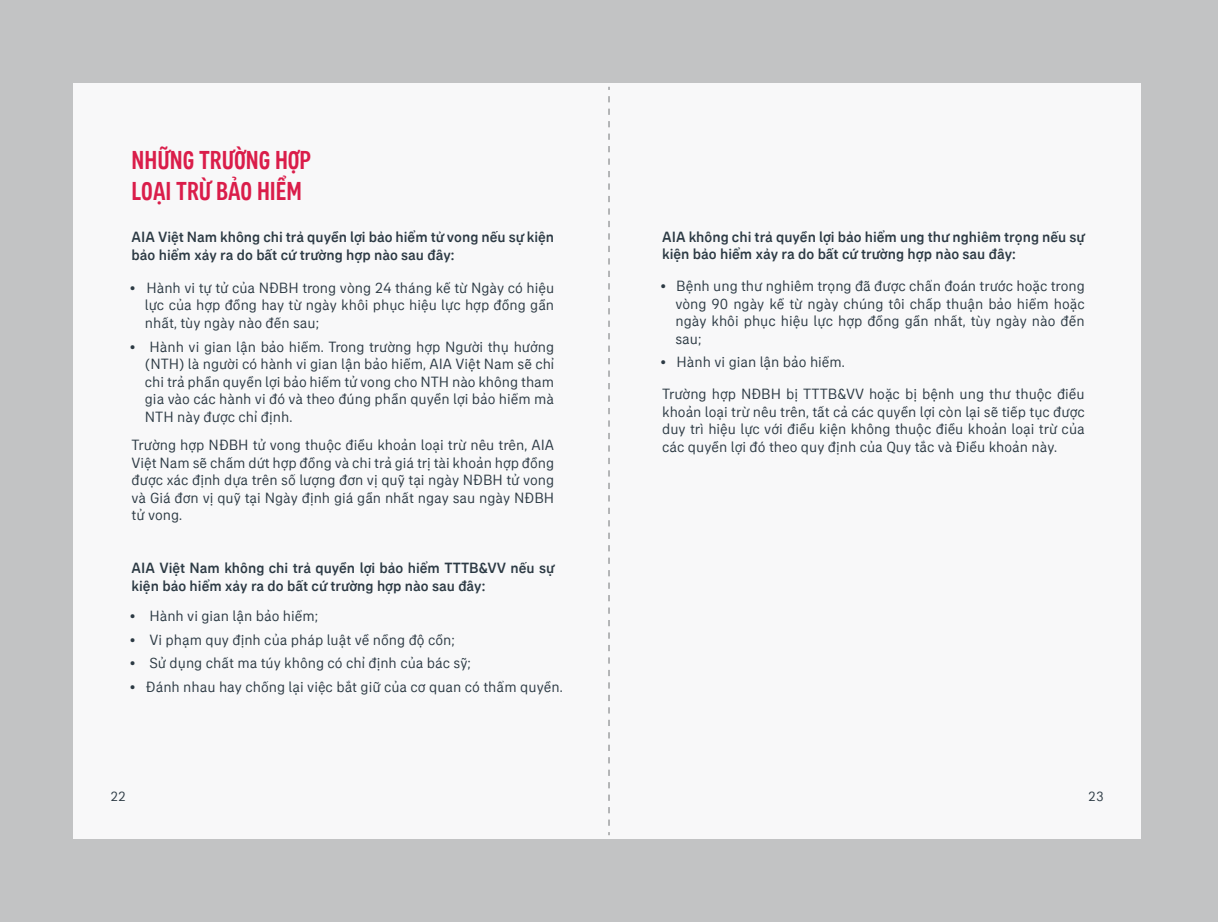
<style>
.page{position:relative;width:1218px;height:922px;background:#fff}
.page>*{position:absolute;margin:0;border:0;box-sizing:border-box;transform-origin:0 0}
.t1{font:500 condensed 26.25px/31.2px "AIA Everest";color:#da1d4a}
.t2{font:15px/17.5px "AIA Everest";color:#2c3a44;text-align:justify}
.t3{font:500 15px/17.5px "AIA Everest";color:#2c3a44}
.t4{font:13.75px "AIA Everest";color:#2c3a44}
</style>
<div class="page">
<div style="left:0;top:0;width:1217px;height:921px;background:#c2c3c4"></div>
<div style="left:73px;top:84px;width:1068px;height:754px;background:#f8f8f9"></div>
<svg style="left:608px;top:96px;width:1px;height:739px"></svg>
<h1 class="t1" style="left:132px;top:143px;width:181px">NHỮNG TRƯỜNG HỢP<br>LOẠI TRỪ BẢO HIỂM</h1>
<p class="t3" style="left:132px;top:227px;width:424px">AIA Việt Nam không chi trả quyền lợi bảo hiểm tử vong nếu sự kiện bảo hiểm xảy ra do bất cứ trường hợp nào sau đây:</p>
<p class="t2" style="left:145px;top:278px;width:411px;text-indent:-15px">• Hành vi tự tử của NĐBH trong vòng 24 tháng kể từ Ngày có hiệu lực của hợp đồng hay từ ngày khôi phục hiệu lực hợp đồng gần nhất, tùy ngày nào đến sau;</p>
<p class="t2" style="left:145px;top:337px;width:411px;text-indent:-15px">• Hành vi gian lận bảo hiểm. Trong trường hợp Người thụ hưởng (NTH) là người có hành vi gian lận bảo hiểm, AIA Việt Nam sẽ chỉ chi trả phần quyền lợi bảo hiểm tử vong cho NTH nào không tham gia vào các hành vi đó và theo đúng phần quyền lợi bảo hiểm mà NTH này được chỉ định.</p>
<p class="t2" style="left:132px;top:435px;width:424px">Trường hợp NĐBH tử vong thuộc điều khoản loại trừ nêu trên, AIA Việt Nam sẽ chấm dứt hợp đồng và chi trả giá trị tài khoản hợp đồng được xác định dựa trên số lượng đơn vị quỹ tại ngày NĐBH tử vong và Giá đơn vị quỹ tại Ngày định giá gần nhất ngay sau ngày NĐBH tử vong.</p>
<p class="t3" style="left:132px;top:558px;width:424px">AIA Việt Nam không chi trả quyền lợi bảo hiểm TTTB&amp;VV nếu sự kiện bảo hiểm xảy ra do bất cứ trường hợp nào sau đây:</p>
<p class="t2" style="left:130px;top:606px;width:190px">• Hành vi gian lận bảo hiểm;</p>
<p class="t2" style="left:130px;top:630px;width:326px">• Vi phạm quy định của pháp luật về nồng độ cồn;</p>
<p class="t2" style="left:130px;top:653px;width:342px">• Sử dụng chất ma túy không có chỉ định của bác sỹ;</p>
<p class="t2" style="left:130px;top:677px;width:434px">• Đánh nhau hay chống lại việc bắt giữ của cơ quan có thẩm quyền.</p>
<p class="t3" style="left:662px;top:227px;width:424px">AIA không chi trả quyền lợi bảo hiểm ung thư nghiêm trọng nếu sự kiện bảo hiểm xảy ra do bất cứ trường hợp nào sau đây:</p>
<p class="t2" style="left:675px;top:276px;width:411px;text-indent:-15px">• Bệnh ung thư nghiêm trọng đã được chẩn đoán trước hoặc trong vòng 90 ngày kể từ ngày chúng tôi chấp thuận bảo hiểm hoặc ngày khôi phục hiệu lực hợp đồng gần nhất, tùy ngày nào đến sau;</p>
<p class="t2" style="left:660px;top:353px;width:186px">• Hành vi gian lận bảo hiểm.</p>
<p class="t2" style="left:662px;top:384px;width:424px">Trường hợp NĐBH bị TTTB&amp;VV hoặc bị bệnh ung thư thuộc điều khoản loại trừ nêu trên, tất cả các quyền lợi còn lại sẽ tiếp tục được duy trì hiệu lực với điều kiện không thuộc điều khoản loại trừ của các quyền lợi đó theo quy định của Quy tắc và Điều khoản này.</p>
<p class="t4" style="left:110px;top:787px;width:17px">22</p>
<p class="t4" style="left:1088px;top:787px;width:17px">23</p>
</div>
